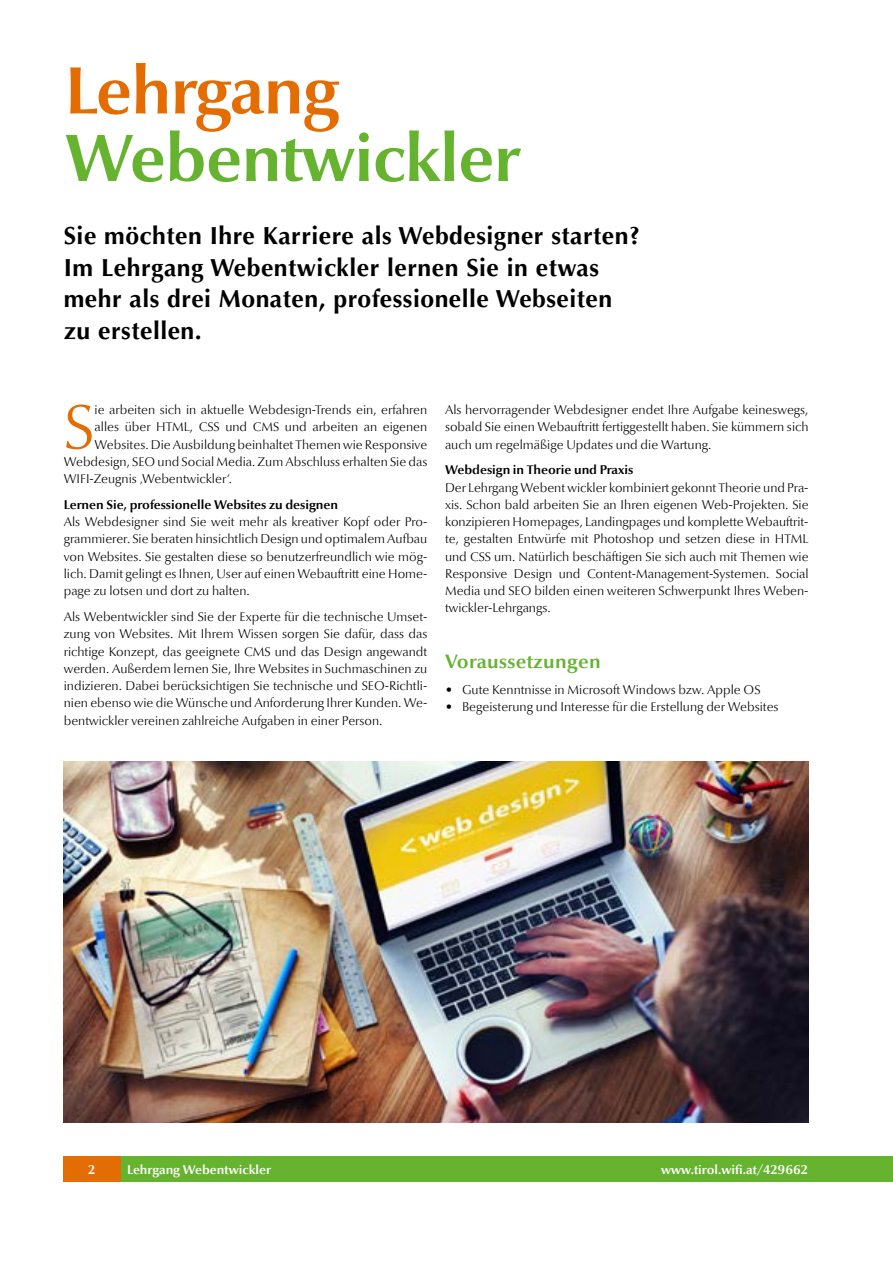
<style>
.page{position:relative;width:893px;height:1263px;background:#fff}
.page>*{position:absolute;margin:0;border:0;box-sizing:border-box;transform-origin:0 0}
.t1{font:700 67.5px "Optima Nova LT";letter-spacing:-.015em;color:#65b32e}
.t2{font:700 67.5px "Optima Nova LT";letter-spacing:-.015em;color:#e36d02}
.t3{font:300 63.3px "Optima Nova LT";color:#e36d02}
.t4{font:700 24.75px/31.5px "Optima";letter-spacing:.02em;color:#000}
.t5{font:700 19.5px "Optima Nova LT";letter-spacing:.02em;color:#65b32e}
.t6{font:300 12.75px/17.2px "Optima Nova LT";color:#000;text-align:justify}
.t7{font:700 12.75px "Optima Nova LT";color:#000}
.t8{font:700 12.75px "Optima Nova LT";color:#fff}
</style>
<div class="page">
<div style="left:121px;top:1156px;width:772px;height:26px;background:#65b32e"></div>
<div style="left:64px;top:1156px;width:57px;height:26px;background:#e36d02"></div>
<img style="left:64px;top:761px;width:745px;height:362px">
<h1 class="t2" style="left:65px;top:52px;width:275px">Lehrgang</h1>
<h1 class="t1" style="left:65px;top:119px;width:456px">Webentwickler</h1>
<h3 class="t4" style="left:64px;top:220px;width:578px">Sie möchten Ihre Karriere als Webdesigner starten?<br>Im Lehrgang Webentwickler lernen Sie in etwas mehr als drei Monaten, professionelle Webseiten zu erstellen.</h3>
<h2 class="t3" style="left:64px;top:391px;width:32px">S</h2>
<p class="t6" style="left:95px;top:401px;width:334px">ie arbeiten sich in aktuelle Webdesign-Trends ein, erfahren</p>
<p class="t6" style="left:95px;top:419px;width:334px">alles über HTML, CSS und CMS und arbeiten an eigenen</p>
<p class="t6" style="left:95px;top:436px;width:334px">Websites. Die Ausbildung beinhaltet Themen wie Responsive</p>
<p class="t6" style="left:64px;top:453px;width:365px">Webdesign, SEO und Social Media. Zum Abschluss erhalten Sie das</p>
<p class="t6" style="left:64px;top:470px;width:170px">WIFI-Zeugnis ‚Webentwickler‘.</p>
<p class="t7" style="left:64px;top:497px;width:276px">Lernen Sie, professionelle Websites zu designen</p>
<p class="t6" style="left:64px;top:513px;width:365px">Als Webdesigner sind Sie weit mehr als kreativer Kopf oder Pro&shy;grammierer. Sie beraten hinsichtlich Design und optimalem Aufbau von Websites. Sie gestalten diese so benutzerfreundlich wie mög&shy;lich. Damit gelingt es Ihnen, User auf einen Webauftritt eine Home&shy;page zu lotsen und dort zu halten.</p>
<p class="t6" style="left:64px;top:608px;width:365px">Als Webentwickler sind Sie der Experte für die technische Umset&shy;zung von Websites. Mit Ihrem Wissen sorgen Sie dafür, dass das richtige Konzept, das geeignete CMS und das Design angewandt werden. Außerdem lernen Sie, Ihre Websites in Suchmaschinen zu indizieren. Dabei berücksichtigen Sie technische und SEO-Richtli&shy;nien ebenso wie die Wünsche und Anforderung Ihrer Kunden. We&shy;bentwickler vereinen zahlreiche Aufgaben in einer Person.</p>
<p class="t6" style="left:445px;top:401px;width:365px">Als hervorragender Webdesigner endet Ihre Aufgabe keineswegs, sobald Sie einen Webauftritt fertiggestellt haben. Sie kümmern sich auch um regelmäßige Updates und die Wartung.</p>
<p class="t7" style="left:445px;top:463px;width:190px">Webdesign in Theorie und Praxis</p>
<p class="t6" style="left:445px;top:479px;width:365px">Der Lehrgang Webent wickler kombiniert gekonnt Theorie und Pra&shy;xis. Schon bald arbeiten Sie an Ihren eigenen Web-Projekten. Sie konzipieren Homepages, Landingpages und komplette Webauftrit&shy;te, gestalten Entwürfe mit Photoshop und setzen diese in HTML und CSS um. Natürlich beschäftigen Sie sich auch mit Themen wie Responsive Design und Content-Management-Systemen. Social Media und SEO bilden einen weiteren Schwerpunkt Ihres Weben&shy;twickler-Lehrgangs.</p>
<h3 class="t5" style="left:445px;top:650px;width:157px">Voraussetzungen</h3>
<p class="t6" style="left:445px;top:681px;width:317px">• Gute Kenntnisse in Microsoft Windows bzw. Apple OS</p>
<p class="t6" style="left:445px;top:698px;width:335px">• Begeisterung und Interesse für die Erstellung der Websites</p>
<p class="t8" style="left:88px;top:1162px;width:9px">2</p>
<p class="t8" style="left:127px;top:1163px;width:145px">Lehrgang Webentwickler</p>
<p class="t8" style="left:661px;top:1163px;width:148px">www.tirol.wifi.at/429662</p>
</div>
